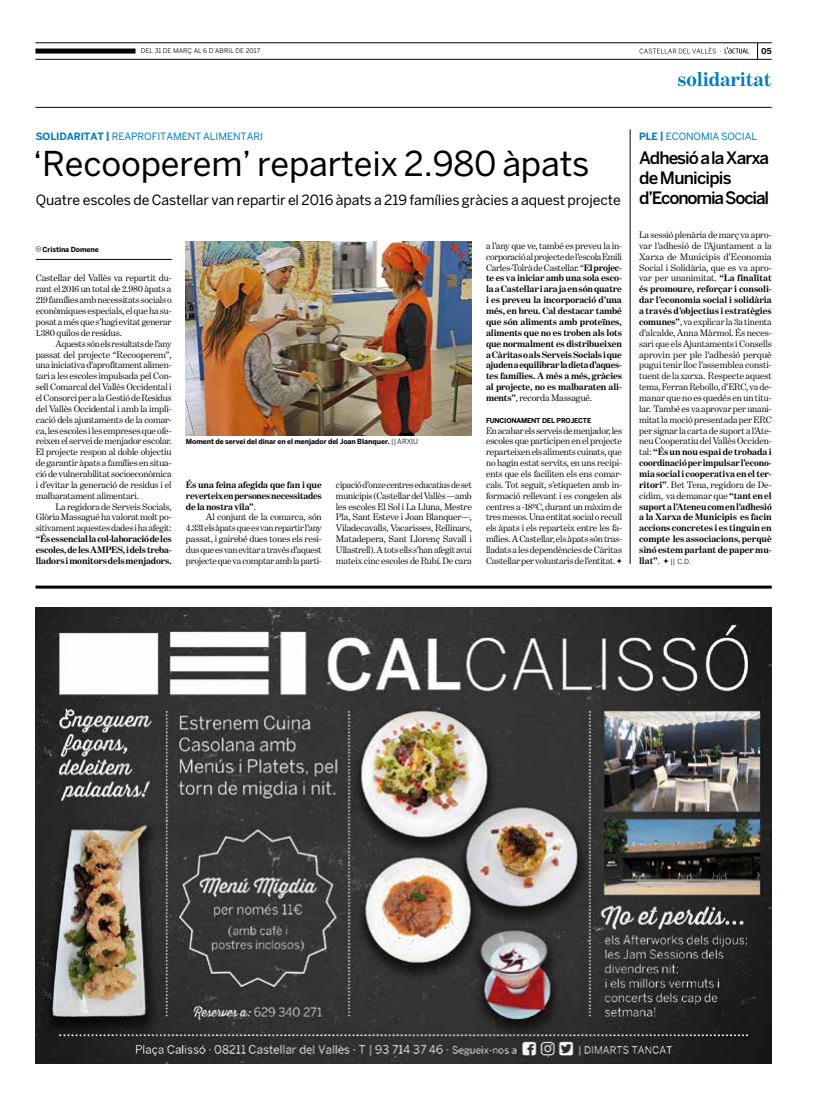
<style>
.page{position:relative;width:820px;height:1106px;background:#fff}
.page>*{position:absolute;margin:0;border:0;box-sizing:border-box;transform-origin:0 0}
.t1{font:34px "Benton Sans";color:#000}
.t2{font:700 20px "Benton Modern One";letter-spacing:-.005em;color:#007bc0}
.t3{font:500 17px/20px "Benton Sans";letter-spacing:-.06em;color:#000}
.t4{font:14px "Benton Sans";letter-spacing:-.005em;color:#000}
.t5{font:10px "Benton Sans";letter-spacing:-.005em;color:#007bc0}
.t6{font:700 10px "Benton Sans";color:#007bc0}
.t7{font:9.5px/10.9px "Benton Modern One";letter-spacing:-.02em;color:#000;text-align:justify}
.t8{font:700 9.5px/10.9px "Benton Modern One";letter-spacing:-.015em;color:#000;text-align:justify}
.t9{font:700 8px "Benton Sans";color:#000}
.t10{font:700 7px "Benton Sans";letter-spacing:-.01em;color:#000}
.t11{font:7px "Benton Sans";color:#000}
.t12{font:700 6.7px "Benton Sans";letter-spacing:-.025em;color:#000}
.t13{font:6.5px "Benton Sans";letter-spacing:.005em;color:#000}
.s1{font-weight:700}
.s2{font-weight:400}
.s3{font-family:"Benton Modern One";font-weight:700;font-size:9.5px}
.s4{font-family:"Benton Modern One";font-size:9.5px}
</style>
<div class="page">
<svg style="left:757px;top:44px;width:1px;height:15px"></svg>
<svg style="left:639px;top:47px;width:109px;height:7px"></svg>
<hr style="left:35px;top:107px;width:736px;height:1px;background:#000">
<hr style="left:35px;top:43px;width:736px;height:1px;background:#000">
<hr style="left:35px;top:59px;width:736px;height:1px;background:#000">
<div style="left:35px;top:49px;width:100px;height:5px;background:#000"></div>
<hr style="left:35px;top:585px;width:736px;height:3px;background:#000">
<svg style="left:36px;top:246px;width:5px;height:5px"></svg>
<hr style="left:36px;top:259px;width:136px;height:1px;background:#000">
<img style="left:186px;top:242px;width:285px;height:193px">
<svg style="left:616px;top:558px;width:5px;height:6px"></svg>
<svg style="left:663px;top:558px;width:5px;height:6px"></svg>
<hr style="left:629px;top:129px;width:1px;height:435px;background:#000">
<img style="left:35px;top:607px;width:736px;height:456px">
<p class="t13" style="left:141px;top:47px;width:121px">DEL 31 DE MARÇ AL 6 D’ABRIL DE 2017</p>
<p class="t9" style="left:761px;top:46px;width:12px">05</p>
<h2 class="t2" style="left:677px;top:68px;width:96px">solidaritat</h2>
<p class="t6" style="left:36px;top:131px;width:8px">solidaritat</p>
<p class="t5" style="left:106px;top:131px;width:159px"><span class="s1">|</span> reaprofitament alimentari</p>
<h1 class="t1" style="left:33px;top:144px;width:558px">‘Recooperem’ reparteix 2.980 àpats</h1>
<h3 class="t4" style="left:36px;top:192px;width:586px">Quatre escoles de Castellar van repartir el 2016 àpats a 219 famílies gràcies a aquest projecte</h3>
<p class="t10" style="left:42px;top:245px;width:58px">Cristina Domene</p>
<p class="t8" style="left:486px;top:240px;width:137px"><span class="s2">a l’any que ve, també es preveu la in&shy;corporació al projecte de l’escola Emili Carles-Tolrà de Castellar. “</span>El projec&shy;te es va iniciar amb una sola esco&shy;la a Castellar i ara ja en són quatre i es preveu la incorporació d’una més, en breu. Cal destacar també que són aliments amb proteïnes, aliments que no es troben als lots que normalment es distribueixen a Càritas o als Serveis Socials i que ajuden a equilibrar la dieta d’aques&shy;tes famílies. A més a més, gràcies al projecte, no es malbaraten ali&shy;ments”<span class="s2">, recorda Massagué.</span></p>
<p class="t12" style="left:486px;top:416px;width:107px">FUNCIONAMENT DEL PROJECTE</p>
<p class="t7" style="left:486px;top:425px;width:137px">En acabar els serveis de menjador, les escoles que participen en el projecte reparteixen els aliments cuinats, que no hagin estat servits, en uns recipi&shy;ents que els faciliten els ens comar&shy;cals. Tot seguit, s’etiqueten amb in&shy;formació rellevant i es congelen als centres a -18ºC, durant un màxim de tres mesos. Una entitat social o recull els àpats i els reparteix entre les fa&shy;mílies. A Castellar, els àpats són tras&shy;lladats a les dependències de Càritas Castellar per voluntaris de l’entitat.</p>
<p class="t7" style="left:36px;top:273px;width:137px">Castellar del Vallès va repartit du&shy;rant el 2016 un total de 2.980 àpats a 219 famílies amb necessitats socials o econòmiques especials, el que ha su&shy;posat a més que s’hagi evitat generar 1.380 quilos de residus.</p>
<p class="t7" style="left:36px;top:338px;width:137px;text-indent:20px">Aquests són els resultats de l’any passat del projecte “Recooperem”, una iniciativa d’aprofitament alimen&shy;tari a les escoles impulsada pel Con&shy;sell Comarcal del Vallès Occidental i el Consorci per a la Gestió de Residus del Vallès Occidental i amb la impli&shy;cació dels ajuntaments de la comar&shy;ca, les escoles i les empreses que ofe&shy;reixen el servei de menjador escolar.<br>El projecte respon al doble objectiu de garantir àpats a famílies en situa&shy;ció de vulnerabilitat socioeconòmica i d’evitar la generació de residus i el malbaratament alimentari.</p>
<p class="t7" style="left:36px;top:501px;width:137px;text-indent:20px">La regidora de Serveis Socials, Glòria Massagué ha valorat molt po&shy;sitivament aquestes dades i ha afegit:</p>
<p class="t8" style="left:36px;top:533px;width:137px">“És essencial la col·laboració de les escoles, de les AMPES, i dels treba&shy;lladors i monitors dels menjadors.</p>
<p class="t10" style="left:186px;top:437px;width:217px">Moment de servei del dinar en el menjador del Joan Blanquer. <span class="s2">|| ARXIU</span></p>
<p class="t8" style="left:186px;top:479px;width:137px">És una feina afegida que fan i que reverteix en persones necessitades de la nostra vila”<span class="s2">.</span></p>
<p class="t7" style="left:186px;top:512px;width:137px;text-indent:20px">Al conjunt de la comarca, són 4.331 els àpats que es van repartir l’any passat, i gairebé dues tones els resi&shy;dus que es van evitar a través d’aquest projecte que va comptar amb la parti-</p>
<p class="t7" style="left:336px;top:479px;width:137px">cipació d’onze centres educatius de set municipis (Castellar del Vallès —amb les escoles El Sol i La Lluna, Mestre Pla, Sant Esteve i Joan Blanquer—, Viladecavalls, Vacarisses, Rellinars, Matadepera, Sant Llorenç Savall i Ullastrell). A tots ells s’han afegit avui mateix cinc escoles de Rubí. De cara</p>
<p class="t5" style="left:639px;top:131px;width:120px"><span class="s1">ple |</span> economia social</p>
<h3 class="t3" style="left:639px;top:147px;width:131px">Adhesió a la Xarxa de Municipis d’Economia Social</h3>
<p class="t7" style="left:639px;top:229px;width:134px">La sessió plenària de març va apro&shy;var l’adhesió de l’Ajuntament a la Xarxa de Municipis d’Economia Social i Solidària, que es va apro&shy;var per unanimitat. <span class="s1">“La finalitat és promoure, reforçar i consoli&shy;dar l’economia social i solidària a través d’objectius i estratègies comunes”</span>, va explicar la 3a tinenta d’alcalde, Anna Màrmol. És neces&shy;sari que els Ajuntaments i Consells aprovin per ple l’adhesió perquè pugui tenir lloc l’assemblea consti&shy;tuent de la xarxa. Respecte aquest tema, Ferran Rebollo, d’ERC, va de&shy;manar que no es quedés en un titu&shy;lar. També es va aprovar per unani&shy;mitat la moció presentada per ERC per signar la carta de suport a l’Ate&shy;neu Cooperatiu del Vallès Occiden&shy;tal: <span class="s1">“És un nou espai de trobada i coordinació per impulsar l’econo&shy;mia social i cooperativa en el ter&shy;ritori”</span>. Bet Tena, regidora de De&shy;cidim, va demanar que <span class="s1">“tant en el suport a l’Ateneu com en l’adhesió a la Xarxa de Municipis es facin accions concretes i es tinguin en compte les associacions, perquè sinó estem parlant de paper mu-</span></p>
<p class="t11" style="left:639px;top:557px;width:53px"><span class="s3">llat”</span><span class="s4">.</span> || C.D.</p>
</div>
